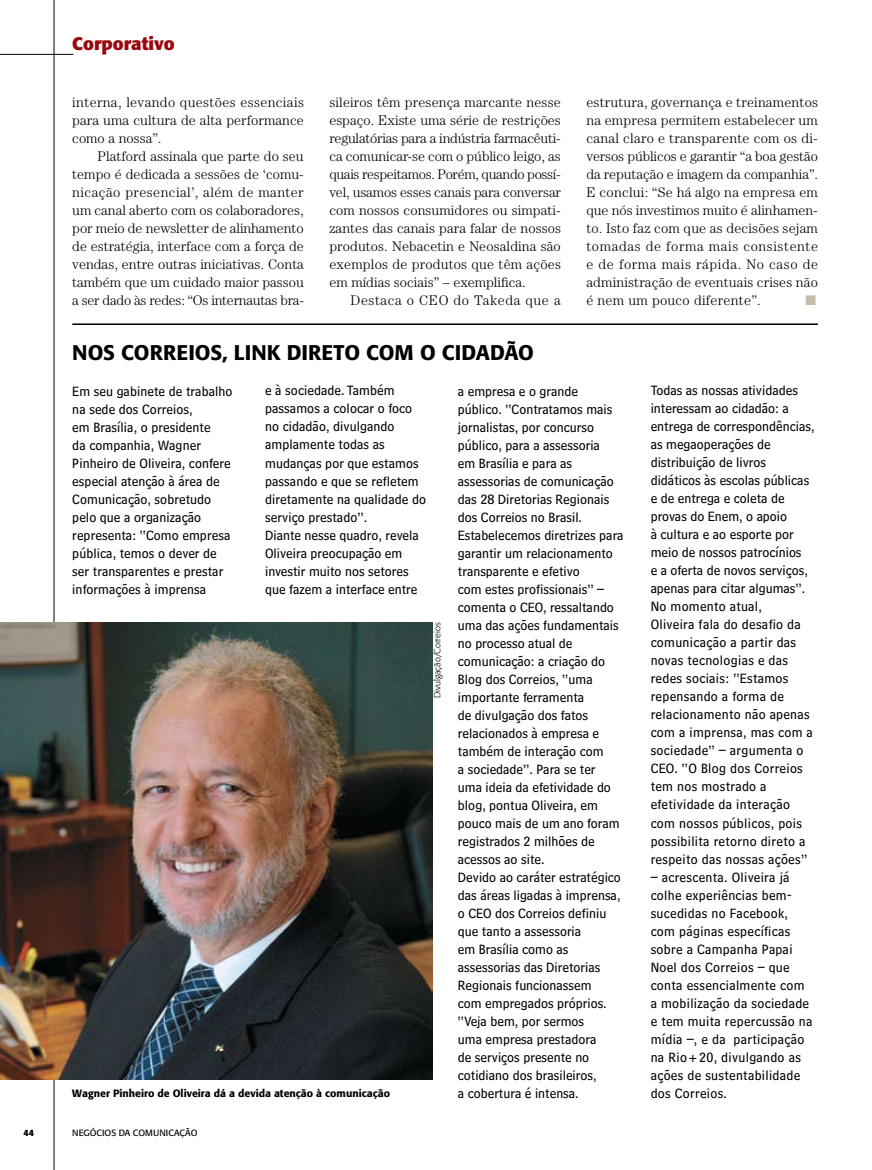
<style>
.page{position:relative;width:872px;height:1170px;background:#fff}
.page>*{position:absolute;margin:0;border:0;box-sizing:border-box;transform-origin:0 0}
.t1{font:500 21px "Formata";color:#000}
.t2{font:700 18px "Formata";color:#98080c}
.t3{font:13.95px/18px "Bell Centennial Sub Caption";color:#000}
.t4{font:300 13.95px/18px "Century";letter-spacing:.005em;color:#000;text-align:justify}
.t5{font:13.95px/18px "Bell Centennial Sub Caption";letter-spacing:.02em;color:#000}
.t6{font:300 13.95px "Century";letter-spacing:.04em;color:#000}
.t7{font:13.95px "Zapf Dingbats ITC";color:#c6beac}
.t8{font:500 10.5px "Formata";color:#000}
.t9{font:9px "Formata";color:#000}
.t10{font:300 9px "Formata";color:#000}
.t11{font:700 9px "Formata";color:#000}
</style>
<div class="page">
<hr style="left:54px;top:0;width:1px;height:1169px;background:#000">
<hr style="left:0;top:54px;width:73px;height:1px;background:#000">
<img style="left:0;top:622px;width:432px;height:457px">
<hr style="left:72px;top:323px;width:746px;height:2px;background:#000">
<p class="t2" style="left:72px;top:32px;width:104px">Corporativo</p>
<p class="t4" style="left:72px;top:93px;width:233px">interna, levando questões essenciais para uma cultura de alta performance como a nossa”.</p>
<p class="t4" style="left:72px;top:147px;width:233px;text-indent:25px">Platford assinala que parte do seu tempo é dedicada a sessões de ‘comu&shy;nicação presencial’, além de manter um canal aberto com os colaboradores, por meio de newsletter de alinhamento de estratégia, interface com a força de vendas, entre outras iniciativas. Conta também que um cuidado maior passou a ser dado às redes: “Os internautas bra-</p>
<p class="t4" style="left:329px;top:93px;width:233px">sileiros têm presença marcante nesse espaço. Existe uma série de restrições regulatórias para a indústria farmacêuti&shy;ca comunicar-se com o público leigo, as quais respeitamos. Porém, quando possí&shy;vel, usamos esses canais para conversar com nossos consumidores ou simpati&shy;zantes das canais para falar de nossos produtos. Nebacetin e Neosaldina são exemplos de produtos que têm ações em mídias sociais” – exemplifica.</p>
<p class="t6" style="left:351px;top:292px;width:212px">Destaca o CEO do Takeda que a</p>
<h1 class="t1" style="left:72px;top:339px;width:90px">NosCorrei</h1>
<h1 class="t1" style="left:195px;top:339px;width:104px">os, link dire</h1>
<h1 class="t1" style="left:334px;top:339px;width:135px">to com o cidad</h1>
<h1 class="t1" style="left:504px;top:339px;width:31px">ão</h1>
<p class="t4" style="left:586px;top:93px;width:233px">estrutura, governança e treinamentos na empresa permitem estabelecer um canal claro e transparente com os di&shy;versos públicos e garantir “a boa gestão da reputação e imagem da companhia”.<br>E conclui: “Se há algo na empresa em que nós investimos muito é alinhamen&shy;to. Isto faz com que as decisões sejam tomadas de forma mais consistente e de forma mais rápida. No caso de administração de eventuais crises não é nem um pouco diferente”.</p>
<p class="t7" style="left:805px;top:293px;width:12px">■</p>
<p class="t3" style="left:72px;top:381px;width:162px">Em seu gabinete de trabalho na sede dos Correios,<br>em Brasília, o presidente<br>da companhia, Wagner<br>Pinheiro de Oliveira, confere especial atenção à área de<br>Comunicação, sobretudo pelo que a organização representa: “Como empresa pública, temos o dever de ser transparentes e prestar informações à imprensa</p>
<p class="t3" style="left:265px;top:381px;width:162px">e à sociedade. Também passamos a colocar o foco no cidadão, divulgando amplamente todas as mudanças por que estamos passando e que se refletem diretamente na qualidade do serviço prestado”.<br>Diante nesse quadro, revela<br>Oliveira preocupação em investir muito nos setores que fazem a interface entre</p>
<p class="t10" style="left:432px;top:698px;width:77px;rotate:-90deg">Divulgação/Correios</p>
<p class="t8" style="left:72px;top:1087px;width:319px">Wagner Pinheiro de Oliveira dá a devida atenção à comunicação</p>
<p class="t11" style="left:24px;top:1127px;width:12px">44</p>
<p class="t9" style="left:72px;top:1127px;width:30px">NEGÓCIOS</p>
<p class="t9" style="left:119px;top:1127px;width:27px">DA COMUNICAÇ</p>
<p class="t9" style="left:185px;top:1127px;width:12px">ÃO</p>
<p class="t3" style="left:458px;top:381px;width:167px">a empresa e o grande público. “Contratamos mais jornalistas, por concurso público, para a assessoria<br>em Brasília e para as assessorias de comunicação das 28 Diretorias Regionais dos Correios no Brasil.<br>Estabelecemos diretrizes para garantir um relacionamento transparente e efetivo<br>com estes profissionais” – comenta o CEO, ressaltando uma das ações fundamentais no processo atual de comunicação: a criação do<br>Blog dos Correios, “uma importante ferramenta<br>de divulgação dos fatos relacionados à empresa e também de interação com<br>a sociedade”. Para se ter<br>uma ideia da efetividade do blog, pontua Oliveira, em pouco mais de um ano foram registrados 2 milhões de acessos ao site.<br>Devido ao caráter estratégico das áreas ligadas à imprensa, o CEO dos Correios definiu que tanto a assessoria<br>em Brasília como as assessorias das Diretorias<br>Regionais funcionassem<br>com empregados próprios. “Veja bem, por sermos<br>uma empresa prestadora<br>de serviços presente no cotidiano dos brasileiros,<br>a cobertura é intensa.</p>
<p class="t5" style="left:650px;top:381px;width:165px">Todas as nossas atividades interessam ao cidadão: a entrega de correspondências, as megaoperações de distribuição de livros didáticos às escolas públicas e de entrega e coleta de provas do Enem, o apoio<br>à cultura e ao esporte por meio de nossos patrocínios<br>e a oferta de novos serviços, apenas para citar algumas”.<br>No momento atual,<br>Oliveira fala do desafio da comunicação a partir das novas tecnologias e das redes sociais: “Estamos repensando a forma de relacionamento não apenas com a imprensa, mas com a sociedade” – argumenta o<br>CEO. “O Blog dos Correios tem nos mostrado a efetividade da interação com nossos públicos, pois possibilita retorno direto a respeito das nossas ações”</p>
<p class="t5" style="left:650px;top:867px;width:163px">– acrescenta. Oliveira já colhe experiências bem&shy;sucedidas no Facebook, com páginas específicas sobre a Campanha Papai<br>Noel dos Correios – que conta essencialmente com a mobilização da sociedade e tem muita repercussão na mídia –, e da participação na Rio+20, divulgando as ações de sustentabilidade dos Correios.</p>
</div>
